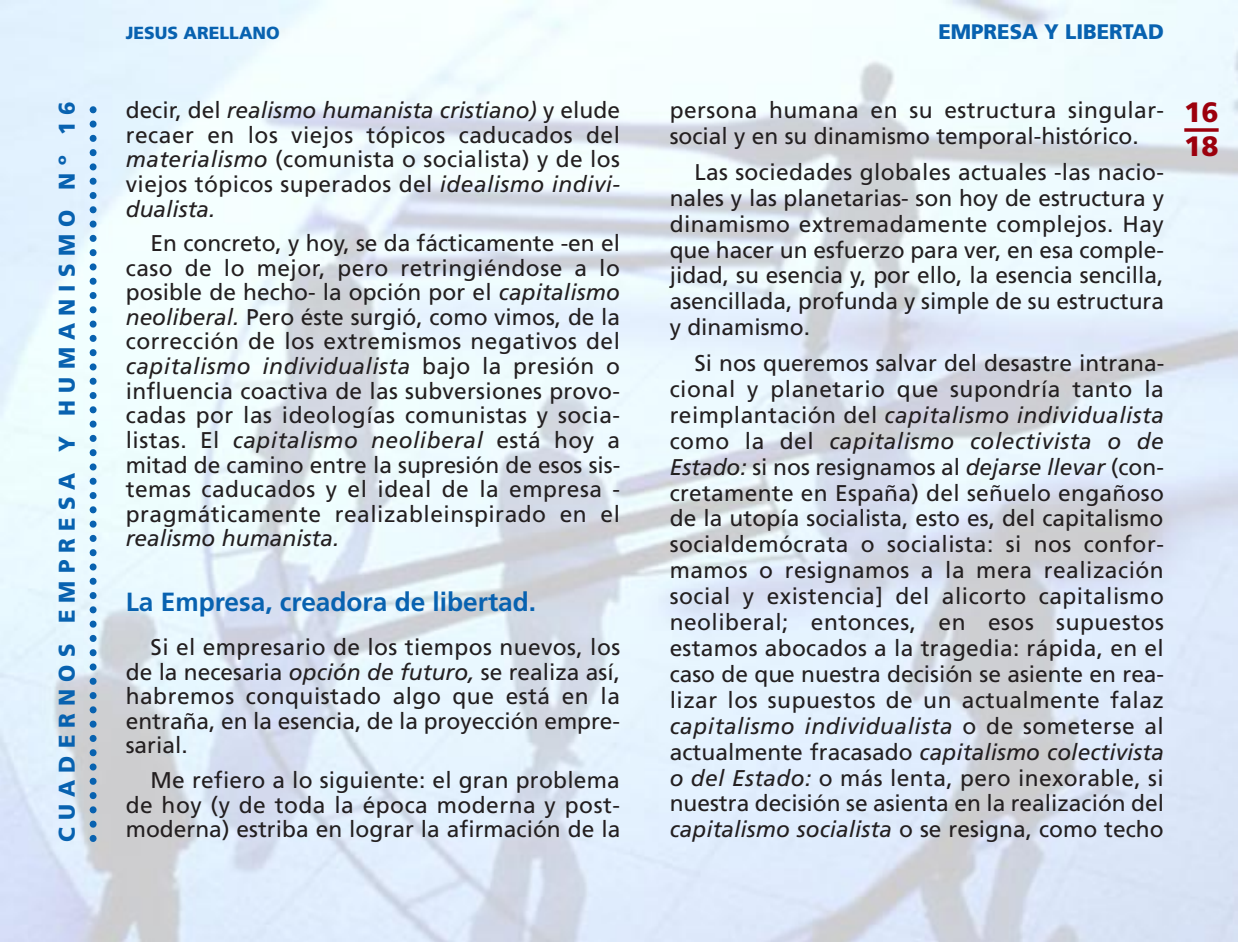
<style>
.page{position:relative;width:1239px;height:942px;background:#fff}
.page>*{position:absolute;margin:0;border:0;box-sizing:border-box;transform-origin:0 0}
.t1{font:900 28px/33.6px "Frutiger";color:#9c000d}
.t2{font:700 26.25px "Frutiger";color:#0862b0}
.t3{font:22.75px/25.9px "Frutiger";color:#231f20;text-align:justify}
.t4{font:900 22.75px "Frutiger";letter-spacing:.325em;color:#0862b0}
.t5{font:italic 22.75px "Frutiger";color:#231f20}
.t6{font:900 21px "Frutiger";color:#0862b0}
.t7{font:900 17.5px "Frutiger";color:#0862b0}
.s1{font-style:italic}
</style>
<div class="page">
<img style="left:1px;top:0;width:1236px;height:942px">
<svg style="left:1184px;top:128px;width:35px;height:4px"></svg>
<svg style="left:90px;top:101px;width:7px;height:737px;background:#92bbda"></svg>
<p class="t4" style="left:58px;top:842px;width:742px;rotate:-90deg">CUADERNOS EMPRESA Y HUMANISMO Nº 16</p>
<p class="t7" style="left:126px;top:26px;width:156px">JESUS ARELLANO</p>
<p class="t6" style="left:938px;top:23px;width:227px">EMPRESA Y LIBERTAD</p>
<p class="t3" style="left:126px;top:100px;width:496px;line-height:24.7px">decir, del <span class="s1">realismo humanista cristiano)</span> y elude recaer en los viejos tópicos caducados del <span class="s1">materialismo</span> (comunista o socialista) y de los viejos tópicos superados del <span class="s1">idealismo indivi&shy;dualista.</span></p>
<p class="t3" style="left:126px;top:232px;width:496px;line-height:24.7px;text-indent:25px">En concreto, y hoy, se da fácticamente -en el caso de lo mejor, pero retringiéndose a lo posible de hecho- la opción por el <span class="s1">capitalismo neoliberal.</span> Pero éste surgió, como vimos, de la corrección de los extremismos negativos del <span class="s1">capitalismo individualista</span> bajo la presión o influencia coactiva de las subversiones provo&shy;cadas por las ideologías comunistas y socia&shy;listas. El <span class="s1">capitalismo neoliberal</span> está hoy a mitad de camino entre la supresión de esos sis&shy;temas caducados y el ideal de la empresa - pragmáticamente realizableinspirado en el</p>
<p class="t5" style="left:126px;top:529px;width:215px">realismo humanista.</p>
<p class="t2" style="left:126px;top:591px;width:412px">La Empresa, creadora de libertad.</p>
<p class="t3" style="left:126px;top:636px;width:496px;line-height:24.7px;text-indent:25px">Si el empresario de los tiempos nuevos, los de la necesaria <span class="s1">opción de futuro,</span> se realiza así, habremos conquistado algo que está en la entraña, en la esencia, de la proyección empre&shy;sarial.</p>
<p class="t3" style="left:126px;top:769px;width:496px;line-height:24.7px;text-indent:25px">Me refiero a lo siguiente: el gran problema de hoy (y de toda la época moderna y post&shy;moderna) estriba en lograr la afirmación de la</p>
<p class="t3" style="left:670px;top:99px;width:496px">persona humana en su estructura singular&shy;social y en su dinamismo temporal-histórico.</p>
<p class="t3" style="left:670px;top:161px;width:496px;text-indent:25px">Las sociedades globales actuales -las nacio&shy;nales y las planetarias- son hoy de estructura y dinamismo extremadamente complejos. Hay que hacer un esfuerzo para ver, en esa comple&shy;jidad, su esencia y, por ello, la esencia sencilla, asencillada, profunda y simple de su estructura y dinamismo.</p>
<p class="t3" style="left:670px;top:352px;width:496px;text-indent:25px">Si nos queremos salvar del desastre intrana&shy;cional y planetario que supondría tanto la reimplantación del <span class="s1">capitalismo individualista </span>como la del <span class="s1">capitalismo colectivista o de Estado:</span> si nos resignamos al <span class="s1">dejarse llevar</span> (con&shy;cretamente en España) del señuelo engañoso de la utopía socialista, esto es, del capitalismo socialdemócrata o socialista: si nos confor&shy;mamos o resignamos a la mera realización social y existencia] del alicorto capitalismo neoliberal; entonces, en esos supuestos estamos abocados a la tragedia: rápida, en el caso de que nuestra decisión se asiente en rea&shy;lizar los supuestos de un actualmente falaz <span class="s1">capitalismo individualista</span> o de someterse al actualmente fracasado <span class="s1">capitalismo colectivista o del Estado:</span> o más lenta, pero inexorable, si nuestra decisión se asienta en la realización del <span class="s1">capitalismo socialista</span> o se resigna, como techo</p>
<p class="t1" style="left:1184px;top:98px;width:36px">16<br>18</p>
</div>
